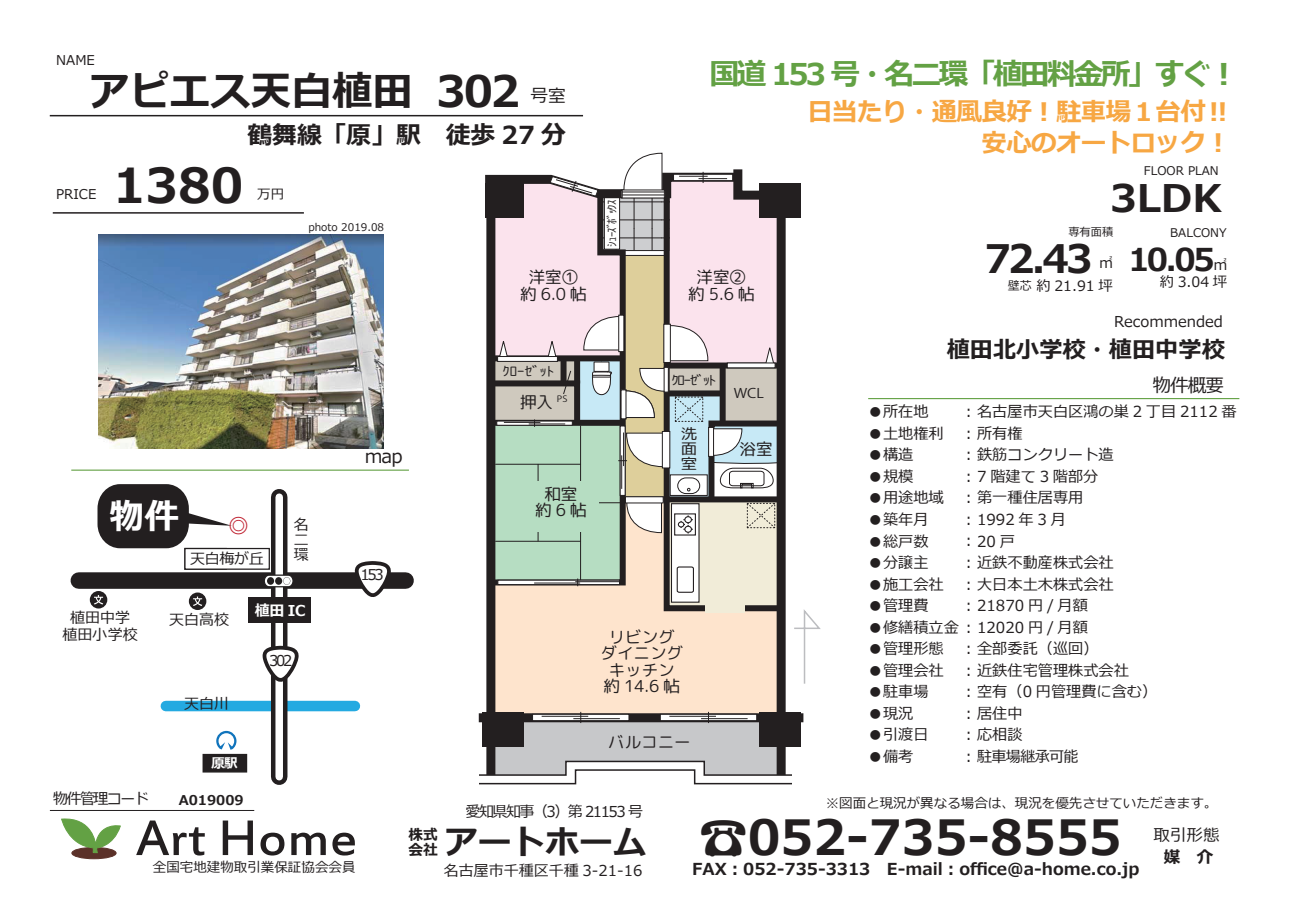
<style>
.page{position:relative;width:1289px;height:919px;background:#fff}
.page>*{position:absolute;margin:0;border:0;box-sizing:border-box;transform-origin:0 0}
.t1{font:700 48.45px "Meiryo";color:#231f20}
.t2{font:700 48.15px "Meiryo";color:#231f20}
.t3{font:700 40.5px "Meiryo";color:#231f20}
.t4{font:700 39.3px "Meiryo";color:#231f20}
.t5{font:700 38.1px "Meiryo";color:#231f20;scale:1.04 1}
.t6{font:700 34.65px "Meiryo";color:#fff}
.t7{font:700 31.5px "Meiryo";color:#231f20}
.t8{font:700 30px "Meiryo";letter-spacing:-.1em;color:#63a144}
.t9{font:700 25.5px/31.5px "Meiryo";letter-spacing:-.025em;color:#f7a743;text-align:right}
.t10{font:700 24.75px "Meiryo";color:#231f20}
.t11{font:700 23.1px "Meiryo";color:#231f20}
.t12{font:800 19.5px "Koz Go Pr 6 N";color:#be1d2c}
.t13{font:18.45px "Meiryo";letter-spacing:-.05em;color:#231f20}
.t14{font:17.85px "Meiryo";color:#231f20}
.t15{font:16.5px/16.5px "rounded mplus 1 c regular";color:#231f20;text-align:center}
.t16{font:700 16.5px "Meiryo";color:#231f20}
.t17{font:16.5px "Meiryo";color:#231f20}
.t18{font:15.15px/21.6px "Meiryo";color:#231f20}
.t19{font:15px/15px "Meiryo";color:#231f20;text-align:center}
.t20{font:15px "Meiryo";letter-spacing:-.1em;color:#231f20}
.t21{font:700 15px "Meiryo";color:#fff}
.t22{font:14.85px "Meiryo";letter-spacing:-.15em;color:#231f20}
.t23{font:700 14.7px/15px "Meiryo";color:#231f20}
.t24{font:14.7px/14.7px "rounded mplus 1 c regular";color:#231f20;text-align:justify;scale:1.12 1}
.t25{font:14.25px/17.4px "Meiryo";color:#231f20;text-align:right}
.t26{font:13.5px "Meiryo";color:#231f20}
.t27{font:700 13.5px "Meiryo";color:#231f20}
.t28{font:700 13.5px "Meiryo";color:#fff}
.t29{font:13.2px "rounded mplus 1 c regular";color:#231f20;scale:1.12 1}
.t30{font:13.2px "rounded mplus 1 c regular";letter-spacing:-.075em;color:#231f20;scale:1.12 1}
.t31{font:13.2px "Koz Go Pr 6 N";color:#231f20;scale:1.12 1}
.t32{font:12px "Meiryo";color:#231f20}
.t33{font:11.4px "rounded mplus 1 c regular";letter-spacing:-.075em;color:#231f20;scale:.95 1}
.t34{font:11.25px "Meiryo";color:#231f20}
.t35{font:10.5px "Meiryo";color:#231f20}
.s1{font-size:43.35px}
.s2{font-size:33px}
</style>
<div class="page">
<div style="left:495px;top:685px;width:281px;height:26px;background:#fee4cd"></div>
<div style="left:72px;top:847px;width:44px;height:11px;background:#5b3129;border-radius:50%"></div>
<div style="left:72px;top:847px;width:44px;height:11px;border:1px solid #5b3129;border-radius:50%"></div>
<svg style="left:61px;top:818px;width:60px;height:34px"></svg>
<svg style="left:136px;top:820px;width:69px;height:35px"></svg>
<svg style="left:223px;top:820px;width:30px;height:35px"></svg>
<svg style="left:260px;top:832px;width:24px;height:23px"></svg>
<svg style="left:291px;top:832px;width:35px;height:23px"></svg>
<svg style="left:332px;top:832px;width:23px;height:23px"></svg>
<hr style="left:50px;top:810px;width:204px;height:1px;background:#231f20">
<img style="left:98px;top:235px;width:286px;height:213px">
<hr style="left:868px;top:398px;width:371px;height:1px;background:#63a144">
<hr style="left:50px;top:115px;width:533px;height:1px;background:#231f20">
<hr style="left:53px;top:212px;width:251px;height:2px;background:#231f20">
<hr style="left:71px;top:469px;width:338px;height:1px;background:#63a144">
<div style="left:166px;top:700px;width:189px;height:11px;background:#24aae1"></div>
<div style="left:189px;top:592px;width:17px;height:18px;background:#231f20;border-radius:50%"></div>
<svg style="left:193px;top:596px;width:9px;height:10px"></svg>
<div style="left:90px;top:591px;width:17px;height:17px;background:#231f20;border-radius:50%"></div>
<svg style="left:94px;top:595px;width:9px;height:9px"></svg>
<div style="left:184px;top:548px;width:86px;height:21px;background:#fff;border:1px solid #231f20"></div>
<div style="left:79px;top:572px;width:326px;height:16px;background:#231f20"></div>
<div style="left:202px;top:753px;width:45px;height:19px;background:#231f20;border:1px solid #231f20"></div>
<svg style="left:216px;top:730px;width:20px;height:19px"></svg>
<div style="left:271px;top:497px;width:16px;height:279px;background:#231f20"></div>
<div style="left:275px;top:497px;width:8px;height:279px;background:#fff"></div>
<div style="left:249px;top:597px;width:62px;height:25px;background:#231f20"></div>
<svg style="left:261px;top:643px;width:40px;height:132px"></svg>
<svg style="left:353px;top:561px;width:39px;height:36px"></svg>
<svg style="left:188px;top:502px;width:41px;height:23px"></svg>
<div style="left:97px;top:484px;width:92px;height:64px;background:#231f20;border-radius:23px"></div>
<svg style="left:265px;top:574px;width:28px;height:14px"></svg>
<div style="left:759px;top:711px;width:41px;height:35px;background:#231f20"></div>
<div style="left:486px;top:215px;width:9px;height:568px;background:#231f20"></div>
<div style="left:776px;top:215px;width:9px;height:568px;background:#231f20"></div>
<div style="left:479px;top:713px;width:324px;height:9px;background:#231f20"></div>
<svg style="left:478px;top:711px;width:317px;height:74px"></svg>
<hr style="left:669px;top:715px;width:47px;height:1px;background:#231f20">
<hr style="left:701px;top:718px;width:46px;height:1px;background:#231f20">
<svg style="left:485px;top:152px;width:336px;height:533px"></svg>
<p class="t26" style="left:56px;top:50px;width:40px">NAME</p>
<h3 class="t3" style="left:89px;top:63px;width:433px">アピエス天白植田 <span class="s1">302</span></h3>
<p class="t14" style="left:530px;top:83px;width:37px">号室</p>
<h3 class="t10" style="left:247px;top:117px;width:320px">鶴舞線「原」駅　徒歩 27 分</h3>
<h3 class="t8" style="left:709px;top:53px;width:530px">国道 153 号・名二環「植田料金所」すぐ︕</h3>
<h3 class="t9" style="left:807px;top:97px;width:425px">日当たり・通風良好︕駐車場１台付‼安心のオートロック︕</h3>
<h2 class="t2" style="left:113px;top:151px;width:132px">1380</h2>
<p class="t26" style="left:56px;top:184px;width:42px">PRICE</p>
<p class="t26" style="left:257px;top:184px;width:28px">万円</p>
<p class="t35" style="left:308px;top:220px;width:77px">photo 2019.08</p>
<h3 class="t6" style="left:110px;top:492px;width:71px">物件</h3>
<p class="t12" style="left:229px;top:514px;width:21px">◎</p>
<p class="t19" style="left:190px;top:551px;width:75px">天白梅が丘</p>
<p class="t19" style="left:294px;top:518px;width:16px;text-align:justify">名二環</p>
<p class="t13" style="left:365px;top:444px;width:39px">map</p>
<p class="t22" style="left:360px;top:564px;width:25px">153</p>
<p class="t19" style="left:63px;top:610px;width:77px;line-height:16.5px">植田中学植田小学校</p>
<p class="t19" style="left:169px;top:612px;width:61px">天白高校</p>
<p class="t19" style="left:184px;top:696px;width:46px">天白川</p>
<p class="t21" style="left:255px;top:599px;width:52px">植田 IC</p>
<p class="t22" style="left:269px;top:650px;width:25px">302</p>
<p class="t28" style="left:211px;top:753px;width:28px">原駅</p>
<p class="t33" style="left:603px;top:246px;width:51px;rotate:-90deg">ｼｭｰｽﾞﾎﾞｯｸｽ</p>
<p class="t15" style="left:520px;top:269px;width:68px">洋室①約 6.0 帖</p>
<p class="t15" style="left:688px;top:269px;width:68px">洋室②約 5.6 帖</p>
<p class="t29" style="left:502px;top:362px;width:48px">ｸﾛｰｾﾞｯﾄ</p>
<p class="t15" style="left:520px;top:394px;width:49px">押入 <sup>PS</sup></p>
<p class="t15" style="left:535px;top:485px;width:53px">和室約6帖</p>
<p class="t30" style="left:671px;top:370px;width:42px">ｸﾛｰｾﾞｯﾄ</p>
<p class="t24" style="left:681px;top:426px;width:16px">洗面室</p>
<p class="t31" style="left:733px;top:386px;width:28px">WCL</p>
<p class="t15" style="left:739px;top:441px;width:34px">浴室</p>
<p class="t15" style="left:600px;top:628px;width:84px">リビングダイニングキッチン約 14.6 帖</p>
<p class="t15" style="left:608px;top:734px;width:84px">バルコニー</p>
<p class="t32" style="left:1143px;top:163px;width:76px">FLOOR PLAN</p>
<h3 class="t5" style="left:1109px;top:172px;width:109px">3LDK</h3>
<p class="t34" style="left:1068px;top:224px;width:46px">専有面積</p>
<h3 class="t4" style="left:984px;top:231px;width:110px">72.43</h3>
<p class="t25" style="left:1036px;top:252px;width:79px;line-height:22.6px">㎡<br>約 21.91 坪</p>
<p class="t32" style="left:1007px;top:277px;width:26px">壁芯</p>
<p class="t32" style="left:1170px;top:224px;width:58px">BALCONY</p>
<p class="t25" style="left:1159px;top:257px;width:70px">㎡<br>約 3.04 坪</p>
<h3 class="t7" style="left:1127px;top:237px;width:88px">10.05</h3>
<p class="t19" style="left:1113px;top:315px;width:111px">Recommended</p>
<h3 class="t11" style="left:946px;top:334px;width:279px">植田北小学校・植田中学校</h3>
<p class="t13" style="left:1152px;top:373px;width:73px">物件概要</p>
<p class="t18" style="left:961px;top:402px;width:277px">︓名古屋市天白区鴻の巣 2 丁目 2112 番︓所有権<br>︓鉄筋コンクリート造<br>︓7 階建て 3 階部分<br>︓第一種住居専用<br>︓1992 年 3 月<br>︓20 戸<br>︓近鉄不動産株式会社<br>︓大日本土木株式会社<br>︓21870 円 / 月額</p>
<p class="t18" style="left:961px;top:638px;width:198px">︓全部委託（巡回）<br>︓近鉄住宅管理株式会社<br>︓空有（0 円管理費に含む）︓居住中<br>︓応相談<br>︓駐車場継承可能</p>
<p class="t18" style="left:867px;top:402px;width:62px">●所在地</p>
<p class="t18" style="left:867px;top:423px;width:77px">●土地権利</p>
<p class="t18" style="left:867px;top:445px;width:47px">●構造</p>
<p class="t18" style="left:867px;top:466px;width:47px">●規模</p>
<p class="t18" style="left:867px;top:488px;width:77px">●用途地域</p>
<p class="t18" style="left:867px;top:509px;width:62px">●築年月</p>
<p class="t18" style="left:867px;top:531px;width:62px">●総戸数</p>
<p class="t18" style="left:867px;top:552px;width:62px">●分譲主</p>
<p class="t18" style="left:867px;top:574px;width:77px">●施工会社</p>
<p class="t18" style="left:867px;top:595px;width:62px">●管理費</p>
<p class="t18" style="left:867px;top:617px;width:221px">●修繕積立金︓12020 円 / 月額</p>
<p class="t18" style="left:867px;top:638px;width:77px">●管理形態</p>
<p class="t18" style="left:867px;top:660px;width:77px">●管理会社</p>
<p class="t18" style="left:867px;top:681px;width:62px">●駐車場</p>
<p class="t18" style="left:867px;top:703px;width:47px">●現況</p>
<p class="t18" style="left:867px;top:724px;width:62px">●引渡日</p>
<p class="t18" style="left:867px;top:746px;width:47px">●備考</p>
<p class="t20" style="left:53px;top:788px;width:98px">物件管理コード</p>
<p class="t26" style="left:825px;top:794px;width:393px">※図面と現況が異なる場合は、現況を優先させていただきます。</p>
<p class="t27" style="left:179px;top:790px;width:66px">A019009</p>
<p class="t20" style="left:465px;top:801px;width:179px">愛知県知事（3）第 21153 号</p>
<p class="t23" style="left:408px;top:827px;width:31px">株式会社</p>
<h1 class="t1" style="left:444px;top:803px;width:679px"><span class="s2">アートホーム</span> ☎052-735-8555</h1>
<p class="t16" style="left:692px;top:857px;width:448px">FAX︓052-735-3313　E-mail︓office@a-home.co.jp</p>
<p class="t17" style="left:1153px;top:823px;width:67px">取引形態</p>
<p class="t16" style="left:1163px;top:845px;width:51px">媒　介</p>
<p class="t26" style="left:139px;top:857px;width:217px">　全国宅地建物取引業保証協会会員</p>
<p class="t19" style="left:444px;top:863px;width:200px">名古屋市千種区千種 3-21-16</p>
</div>
